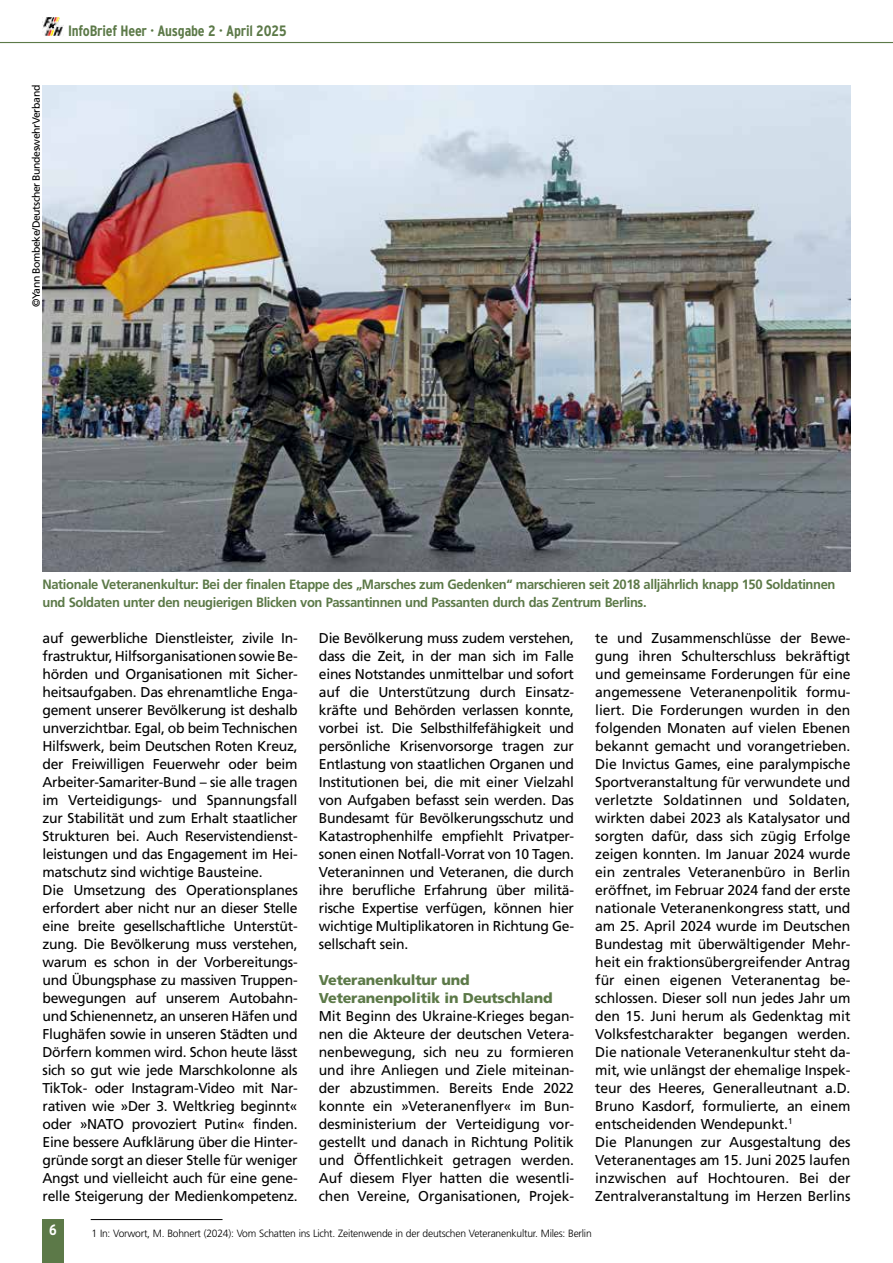
<style>
.page{position:relative;width:893px;height:1263px;background:#fff}
.page>*{position:absolute;margin:0;border:0;box-sizing:border-box;transform-origin:0 0}
.t1{font:700 condensed 15px "Interstate";letter-spacing:-.015em;color:#5c7948}
.t2{font:700 condensed 15px "Interstate";color:#fff}
.t3{font:14.25px/18px "Frutiger LT Pro";letter-spacing:-.01em;color:#000}
.t4{font:900 14.25px/18px "Frutiger";letter-spacing:-.015em;color:#5c7948}
.t5{font:700 13.5px/18px "Frutiger LT Pro";letter-spacing:-.03em;color:#5c7948;scale:.96 1}
.t6{font:300 10.5px "Frutiger LT Pro";letter-spacing:-.02em;color:#000}
.t7{font:10.5px "Frutiger LT Pro";letter-spacing:-.04em;color:#000}
</style>
<div class="page">
<hr style="left:0;top:42px;width:893px;height:1px;background:#5c7948">
<img style="left:43px;top:17px;width:21px;height:19px">
<div style="left:43px;top:1219px;width:21px;height:44px;background:#5c7948"></div>
<hr style="left:91px;top:1219px;width:132px;height:1px;background:#000">
<img style="left:43px;top:85px;width:807px;height:486px">
<p class="t7" style="left:30px;top:307px;width:224px;rotate:-90deg">©Yann Bombeke/Deutscher BundeswehrVerband</p>
<p class="t1" style="left:68px;top:22px;width:220px">InfoBrief Heer · Ausgabe 2 · April 2025</p>
<p class="t5" style="left:43px;top:575px;width:827px">Nationale Veteranenkultur: Bei der finalen Etappe des „Marsches zum Gedenken“ marschieren seit 2018 alljährlich knapp 150 Soldatinnen und Soldaten unter den neugierigen Blicken von Passantinnen und Passanten durch das Zentrum Berlins.</p>
<p class="t3" style="left:43px;top:629px;width:257px">auf gewerbliche Dienstleister, zivile In&shy;frastruktur, Hilfsorganisationen sowie Be&shy;hörden und Organisationen mit Sicher&shy;heitsaufgaben. Das ehrenamtliche Enga&shy;gement unserer Bevölkerung ist deshalb unverzichtbar. Egal, ob beim Technischen Hilfswerk, beim Deutschen Roten Kreuz, der Freiwilligen Feuerwehr oder beim Arbeiter-Samariter-Bund – sie alle tragen im Verteidigungs- und Spannungsfall zur Stabilität und zum Erhalt staatlicher Strukturen bei. Auch Reservistendienst&shy;leistungen und das Engagement im Hei&shy;matschutz sind wichtige Bausteine.<br>Die Umsetzung des Operationsplanes erfordert aber nicht nur an dieser Stelle eine breite gesellschaftliche Unterstüt&shy;zung. Die Bevölkerung muss verstehen, warum es schon in der Vorbereitungs&shy;und Übungsphase zu massiven Truppen&shy;bewegungen auf unserem Autobahn&shy;und Schienennetz, an unseren Häfen und Flughäfen sowie in unseren Städten und Dörfern kommen wird. Schon heute lässt sich so gut wie jede Marschkolonne als TikTok- oder Instagram-Video mit Nar&shy;rativen wie »Der 3. Weltkrieg beginnt« oder »NATO provoziert Putin« finden.<br>Eine bessere Aufklärung über die Hinter&shy;gründe sorgt an dieser Stelle für weniger Angst und vielleicht auch für eine gene&shy;relle Steigerung der Medienkompetenz.</p>
<p class="t3" style="left:319px;top:629px;width:257px;text-align:justify">Die Bevölkerung muss zudem verstehen, dass die Zeit, in der man sich im Falle eines Notstandes unmittelbar und sofort auf die Unterstützung durch Einsatz&shy;kräfte und Behörden verlassen konnte, vorbei ist. Die Selbsthilfefähigkeit und persönliche Krisenvorsorge tragen zur Entlastung von staatlichen Organen und Institutionen bei, die mit einer Vielzahl von Aufgaben befasst sein werden. Das Bundesamt für Bevölkerungsschutz und Katastrophenhilfe empfiehlt Privatper&shy;sonen einen Notfall-Vorrat von 10 Tagen.<br>Veteraninnen und Veteranen, die durch ihre berufliche Erfahrung über militä&shy;rische Expertise verfügen, können hier wichtige Multiplikatoren in Richtung Ge&shy;sellschaft sein.</p>
<p class="t4" style="left:319px;top:971px;width:235px">Veteranenkultur und<br>Veteranenpolitik in Deutschland</p>
<p class="t3" style="left:319px;top:1007px;width:257px;text-align:justify">Mit Beginn des Ukraine-Krieges began&shy;nen die Akteure der deutschen Vetera&shy;nenbewegung, sich neu zu formieren und ihre Anliegen und Ziele miteinan&shy;der abzustimmen. Bereits Ende 2022 konnte ein »Veteranenflyer« im Bun&shy;desministerium der Verteidigung vor&shy;gestellt und danach in Richtung Politik und Öffentlichkeit getragen werden.<br>Auf diesem Flyer hatten die wesentli&shy;chen Vereine, Organisationen, Projek-</p>
<p class="t3" style="left:595px;top:629px;width:257px">te und Zusammenschlüsse der Bewe&shy;gung ihren Schulterschluss bekräftigt und gemeinsame Forderungen für eine angemessene Veteranenpolitik formu&shy;liert. Die Forderungen wurden in den folgenden Monaten auf vielen Ebenen bekannt gemacht und vorangetrieben.<br>Die Invictus Games, eine paralympische Sportveranstaltung für verwundete und verletzte Soldatinnen und Soldaten, wirkten dabei 2023 als Katalysator und sorgten dafür, dass sich zügig Erfolge zeigen konnten. Im Januar 2024 wurde ein zentrales Veteranenbüro in Berlin eröffnet, im Februar 2024 fand der erste nationale Veteranenkongress statt, und am 25. April 2024 wurde im Deutschen Bundestag mit überwältigender Mehr&shy;heit ein fraktionsübergreifender Antrag für einen eigenen Veteranentag be&shy;schlossen. Dieser soll nun jedes Jahr um den 15. Juni herum als Gedenktag mit Volksfestcharakter begangen werden.<br>Die nationale Veteranenkultur steht da&shy;mit, wie unlängst der ehemalige Inspek&shy;teur des Heeres, Generalleutnant a.D.<br>Bruno Kasdorf, formulierte, an einem entscheidenden Wendepunkt.<sup>1<br></sup>Die Planungen zur Ausgestaltung des Veteranentages am 15. Juni 2025 laufen inzwischen auf Hochtouren. Bei der Zentralveranstaltung im Herzen Berlins</p>
<p class="t2" style="left:49px;top:1221px;width:9px">6</p>
<p class="t6" style="left:92px;top:1227px;width:502px">1 In: Vorwort, M. Bohnert (2024): Vom Schatten ins Licht. Zeitenwende in der deutschen Veteranenkultur. Miles: Berlin</p>
</div>
